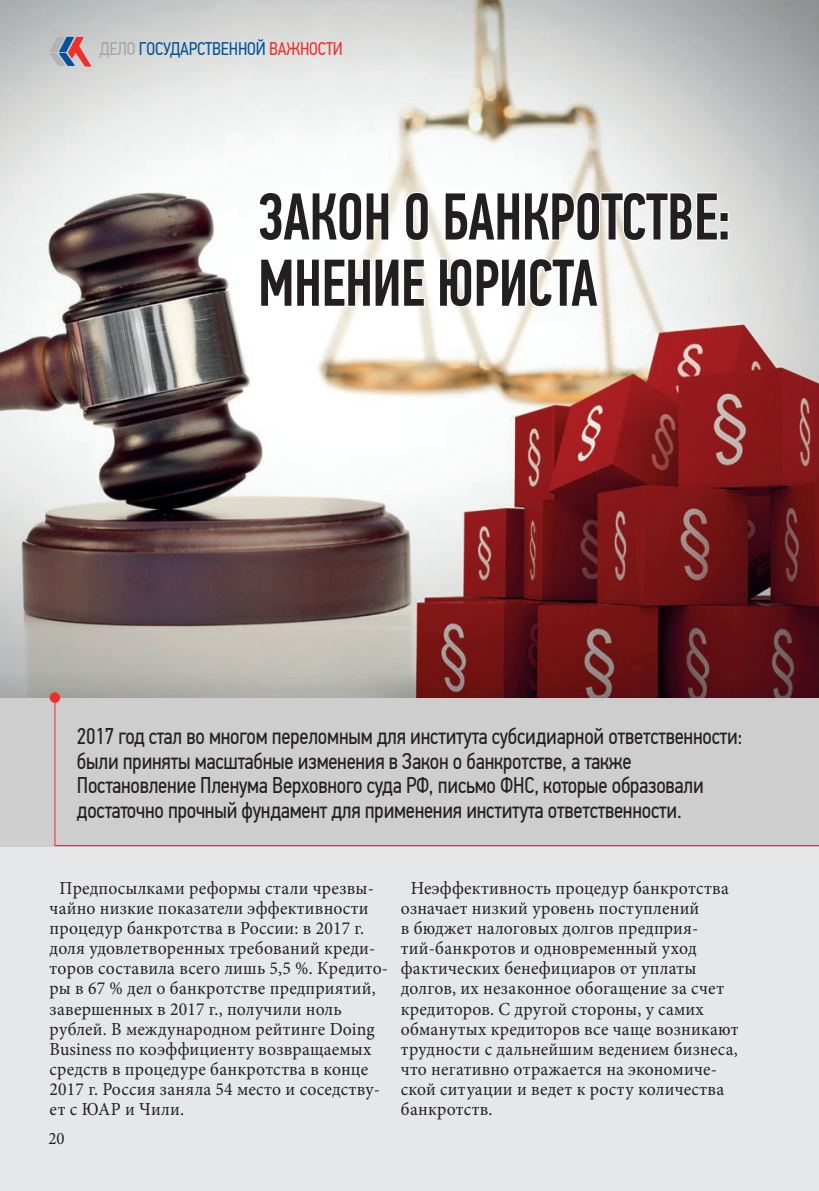
<style>
.page{position:relative;width:819px;height:1191px;background:#e6e7e9}
.page>*{position:absolute;margin:0;border:0;box-sizing:border-box;transform-origin:0 0}
.t1{font:500 66.15px/66.1px "PF Din Text Comp Pro";letter-spacing:-.01em;color:#231f20;scale:.96 1}
.t2{font:22.75px/24.5px "PF Din Text Cond Pro";letter-spacing:-.01em;color:#231f20;scale:.95 1}
.t3{font:18.38px/20.1px "Minion Pro";letter-spacing:.01em;color:#231f20;scale:.96 1}
.t4{font:18.38px "PF Din Text Cond Pro";letter-spacing:-.01em;color:#01529a;scale:.96 1}
.t5{font:17.5px "Minion Pro";color:#231f20;scale:.96 1}
.s1{color:#a4a5a9}
.s2{color:#ee2f2c}
</style>
<div class="page">
<div style="left:0;top:675px;width:819px;height:171px;background:#cecece"></div>
<img style="left:0;top:0;width:819px;height:697px">
<svg style="left:49px;top:37px;width:43px;height:30px"></svg>
<div style="left:257px;top:191px;width:133px;height:51px;background:#fdfefe"></div>
<svg style="left:404px;top:191px;width:25px;height:51px"></svg>
<svg style="left:443px;top:191px;width:286px;height:51px"></svg>
<svg style="left:259px;top:258px;width:167px;height:50px;background:#fcfcfb"></svg>
<svg style="left:438px;top:257px;width:161px;height:51px;background:#fbfbf9"></svg>
<div style="left:50px;top:692px;width:10px;height:11px;background:#ee2f2c;border-radius:50%"></div>
<hr style="left:54px;top:693px;width:1px;height:153px;background:#ee2f2c">
<hr style="left:55px;top:845px;width:764px;height:1px;background:#bf2640">
<p class="t4" style="left:99px;top:38px;width:255px"><span class="s1">ДЕЛО</span> ГОСУДАРСТВЕННОЙ <span class="s2">ВАЖНОСТИ</span></p>
<h1 class="t1" style="left:258px;top:185px;width:494px">ЗАКОН О БАНКРОТСТВЕ:<br>МНЕНИЕ ЮРИСТА</h1>
<p class="t2" style="left:77px;top:724px;width:702px">2017 год стал во многом переломным для института субсидиарной ответственности: были приняты масштабные изменения в Закон о банкротстве, а также Постановление Пленума Верховного суда РФ, письмо ФНС, которые образовали достаточно прочный фундамент для применения института ответственности.</p>
<p class="t3" style="left:50px;top:878px;width:354px;text-indent:10px">Предпосылками реформы стали чрезвы&shy;чайно низкие показатели эффективности процедур банкротства в России: в 2017 г. доля удовлетворенных требований креди&shy;торов составила всего лишь 5,5 %. Кредито&shy;ры в 67 % дел о банкротстве предприятий, завершенных в 2017 г., получили ноль рублей. В международном рейтинге Doing Business по коэффициенту возвращаемых средств в процедуре банкротства в конце 2017 г. Россия заняла 54 место и соседству&shy;ет с ЮАР и Чили.</p>
<p class="t3" style="left:401px;top:878px;width:353px;text-indent:10px">Неэффективность процедур банкротства означает низкий уровень поступлений<br>в бюджет налоговых долгов предприя&shy;тий-банкротов и одновременный уход фактических бенефициаров от уплаты долгов, их незаконное обогащение за счет кредиторов. С другой стороны, у самих обманутых кредиторов все чаще возникают трудности с дальнейшим ведением бизнеса, что негативно отражается на экономиче&shy;ской ситуации и ведет к росту количества банкротств.</p>
<p class="t5" style="left:48px;top:1126px;width:18px">20</p>
</div>
